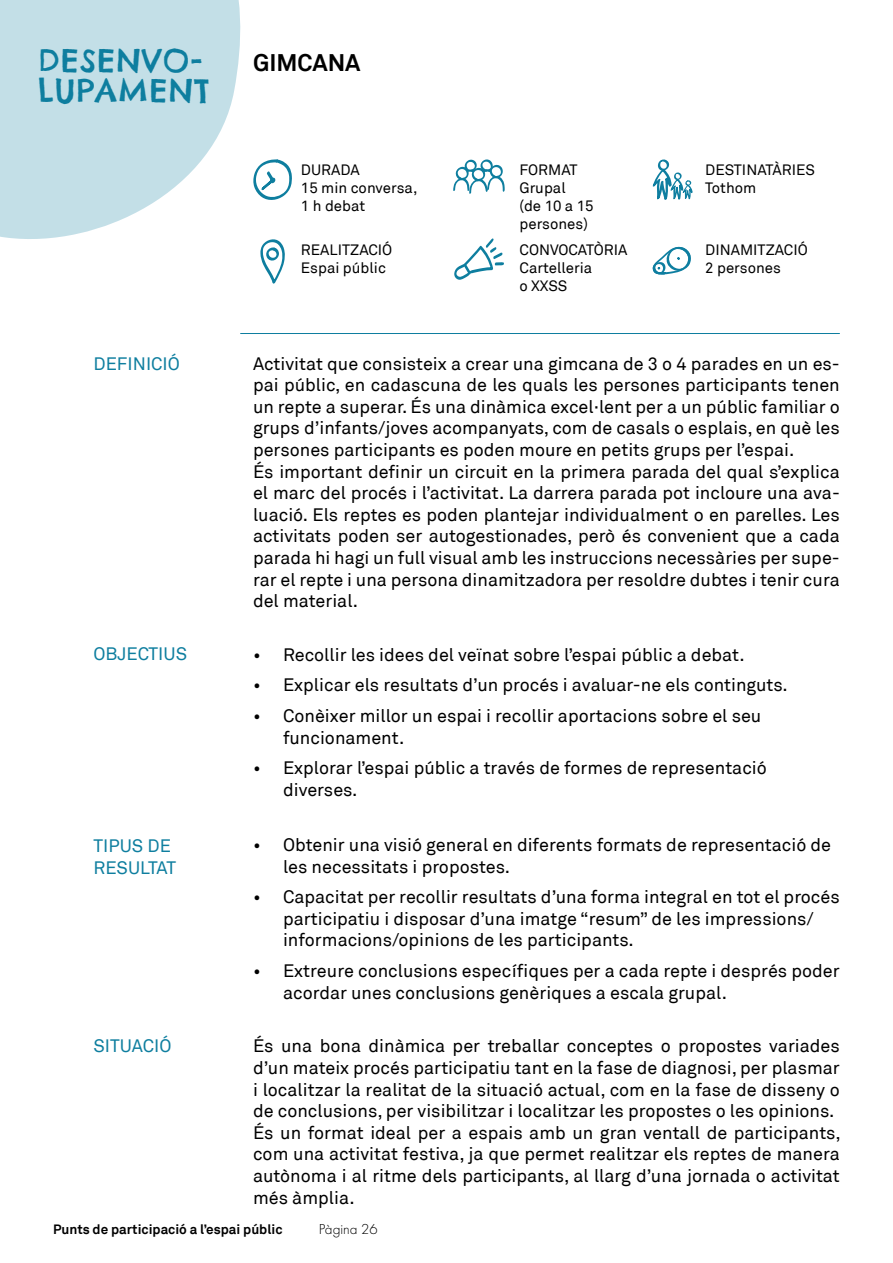
<style>
.page{position:relative;width:893px;height:1263px;background:#fff}
.page>*{position:absolute;margin:0;border:0;box-sizing:border-box;transform-origin:0 0}
.t1{font:31.5px/30px "Chelsea Market";letter-spacing:.03em;color:#0e7e9f}
.t2{font:700 24px "Akkurat";color:#000}
.t3{font:18px/21.6px "Akkurat";color:#000}
.t4{font:18px/21.6px "Akkurat";color:#0e7e9f}
.t5{font:15px/18px "Akkurat";color:#000}
.t6{font:300 15px "Futura PT";color:#000}
.t7{font:700 13.5px "Akkurat";color:#000}
</style>
<div class="page">
<svg style="left:0;top:0;width:241px;height:239px;fill:#c3dfe7"></svg>
<svg style="left:652px;top:246px;width:39px;height:29px"></svg>
<hr style="left:240px;top:333px;width:600px;height:1px;background:#0e7e9f">
<svg style="left:253px;top:159px;width:39px;height:41px"></svg>
<svg style="left:260px;top:239px;width:25px;height:45px"></svg>
<svg style="left:453px;top:159px;width:52px;height:35px"></svg>
<svg style="left:454px;top:238px;width:50px;height:42px"></svg>
<svg style="left:653px;top:159px;width:39px;height:41px"></svg>
<h1 class="t1" style="left:38px;top:45px;width:173px">DESENVO-<br>LUPAMENT</h1>
<h2 class="t2" style="left:253px;top:47px;width:109px">GIMCANA</h2>
<p class="t5" style="left:301px;top:161px;width:118px">DURADA<br>15 min conversa,<br>1 h debat</p>
<p class="t5" style="left:301px;top:241px;width:93px">REALITZACIÓ<br>Espai públic</p>
<p class="t5" style="left:519px;top:161px;width:76px">FORMAT<br>Grupal<br>(de 10 a 15 persones)</p>
<p class="t5" style="left:705px;top:161px;width:111px">DESTINATÀRIES<br>Tothom</p>
<p class="t5" style="left:705px;top:241px;width:104px">DINAMITZACIÓ<br>2 persones</p>
<p class="t5" style="left:519px;top:241px;width:109px">CONVOCATÒRIA<br>Cartelleria<br>o XXSS</p>
<p class="t4" style="left:94px;top:353px;width:88px">DEFINICIÓ</p>
<p class="t3" style="left:253px;top:353px;width:588px">Activitat que consisteix a crear una gimcana de 3 o 4 parades en un es&shy;pai públic, en cadascuna de les quals les persones participants tenen un repte a superar. És una dinàmica excel·lent per a un públic familiar o grups d’infants/joves acompanyats, com de casals o esplais, en què les persones participants es poden moure en petits grups per l’espai.<br>És important definir un circuit en la primera parada del qual s’explica el marc del procés i l’activitat. La darrera parada pot incloure una ava&shy;luació. Els reptes es poden plantejar individualment o en parelles. Les activitats poden ser autogestionades, però és convenient que a cada parada hi hagi un full visual amb les instruccions necessàries per supe&shy;rar el repte i una persona dinamitzadora per resoldre dubtes i tenir cura del material.</p>
<p class="t4" style="left:94px;top:644px;width:95px">OBJECTIUS</p>
<p class="t3" style="left:253px;top:644px;width:493px">• Recollir les idees del veïnat sobre l’espai públic a debat.</p>
<p class="t3" style="left:253px;top:675px;width:536px">• Explicar els resultats d’un procés i avaluar-ne els continguts.</p>
<p class="t3" style="left:283px;top:705px;width:480px;text-indent:-30px">• Conèixer millor un espai i recollir aportacions sobre el seu funcionament.</p>
<p class="t3" style="left:283px;top:758px;width:485px;text-indent:-30px">• Explorar l’espai públic a través de formes de representació diverses.</p>
<p class="t4" style="left:94px;top:835px;width:84px">TIPUS DE<br>RESULTAT</p>
<p class="t4" style="left:94px;top:1036px;width:79px">SITUACIÓ</p>
<p class="t3" style="left:283px;top:834px;width:550px;text-indent:-30px">• Obtenir una visió general en diferents formats de representació de les necessitats i propostes.</p>
<p class="t3" style="left:283px;top:887px;width:558px;text-indent:-30px">• Capacitat per recollir resultats d’una forma integral en tot el procés participatiu i disposar d’una imatge “resum” de les impressions/ informacions/opinions de les participants.</p>
<p class="t3" style="left:283px;top:960px;width:558px;text-indent:-30px">• Extreure conclusions específiques per a cada repte i després poder acordar unes conclusions genèriques a escala grupal.</p>
<p class="t3" style="left:253px;top:1036px;width:589px">És una bona dinàmica per treballar conceptes o propostes variades d’un mateix procés participatiu tant en la fase de diagnosi, per plasmar i localitzar la realitat de la situació actual, com en la fase de disseny o de conclusions, per visibilitzar i localitzar les propostes o les opinions.<br>És un format ideal per a espais amb un gran ventall de participants, com una activitat festiva, ja que permet realitzar els reptes de manera autònoma i al ritme dels participants, al llarg d’una jornada o activitat més àmplia.</p>
<p class="t7" style="left:53px;top:1221px;width:231px">Punts de participació a l’espai públic</p>
<p class="t6" style="left:319px;top:1220px;width:60px">Pàgina 26</p>
</div>
